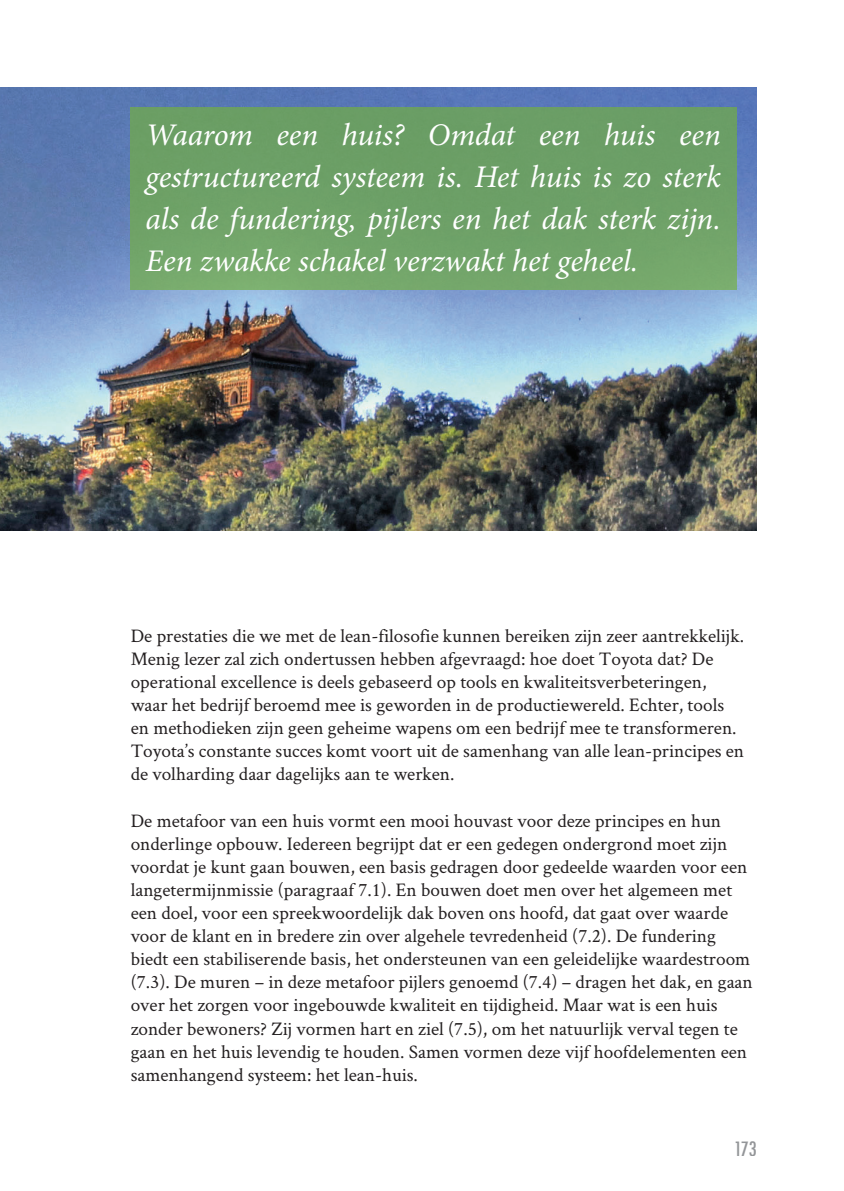
<style>
.page{position:relative;width:844px;height:1191px;background:#fff}
.page>*{position:absolute;margin:0;border:0;box-sizing:border-box;transform-origin:0 0}
.t1{font:italic 31.5px/42px "Minion Pro";letter-spacing:-.005em;color:#fff;text-align:justify}
.t2{font:19.25px/23.1px "Crimson Text";color:#231f20}
.t3{font:500 condensed 19.25px "Futura";color:#939598}
</style>
<div class="page">
<img style="left:0;top:87px;width:756px;height:444px">
<div style="left:131px;top:107px;width:605px;height:183px;background:#6da067"></div>
<h1 class="t1" style="left:145px;top:114px;width:576px">Waarom een huis? Omdat een huis een gestructureerd systeem is. Het huis is zo sterk als de fundering, pijlers en het dak sterk zijn.<br>Een zwakke schakel verzwakt het geheel.</h1>
<p class="t2" style="left:131px;top:623px;width:614px">De prestaties die we met de lean-filosofie kunnen bereiken zijn zeer aantrekkelijk.<br>Menig lezer zal zich ondertussen hebben afgevraagd: hoe doet Toyota dat? De operational excellence is deels gebaseerd op tools en kwaliteitsverbeteringen, waar het bedrijf beroemd mee is geworden in de productiewereld. Echter, tools en methodieken zijn geen geheime wapens om een bedrijf mee te transformeren.<br>Toyota’s constante succes komt voort uit de samenhang van alle lean-principes en de volharding daar dagelijks aan te werken.</p>
<p class="t2" style="left:131px;top:808px;width:623px">De metafoor van een huis vormt een mooi houvast voor deze principes en hun onderlinge opbouw. Iedereen begrijpt dat er een gedegen ondergrond moet zijn voordat je kunt gaan bouwen, een basis gedragen door gedeelde waarden voor een langetermijnmissie (paragraaf 7.1). En bouwen doet men over het algemeen met een doel, voor een spreekwoordelijk dak boven ons hoofd, dat gaat over waarde voor de klant en in bredere zin over algehele tevredenheid (7.2). De fundering biedt een stabiliserende basis, het ondersteunen van een geleidelijke waardestroom (7.3). De muren – in deze metafoor pijlers genoemd (7.4) – dragen het dak, en gaan over het zorgen voor ingebouwde kwaliteit en tijdigheid. Maar wat is een huis zonder bewoners? Zij vormen hart en ziel (7.5), om het natuurlijk verval tegen te gaan en het huis levendig te houden. Samen vormen deze vijf hoofdelementen een samenhangend systeem: het lean-huis.</p>
<p class="t3" style="left:734px;top:1136px;width:24px">173</p>
</div>
